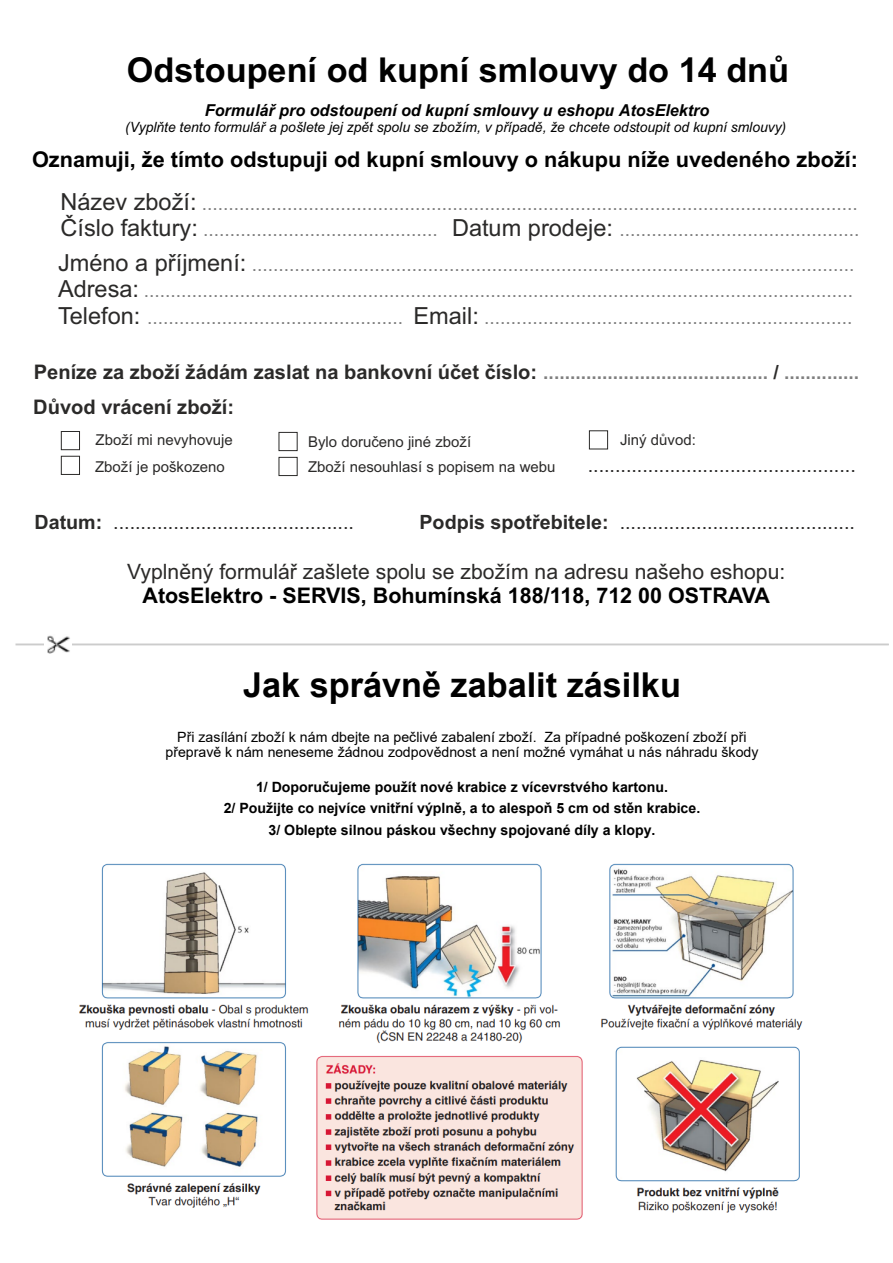
<style>
.page{position:relative;width:893px;height:1263px;background:#fff}
.page>*{position:absolute;margin:0;border:0;box-sizing:border-box;transform-origin:0 0}
.t1{font:700 34.2px "Arial";color:#000}
.t2{font:23.55px "Arial";color:#2b2a29}
.t3{font:700 21.75px "Arial";color:#000}
.t4{font:700 21.45px "Arial";color:#000}
.t5{font:21.15px "Arial";color:#2b2a29}
.t6{font:700 20.1px "Arial";color:#2b2a29}
.t7{font:19.65px "Arial";color:#2b2a29}
.t8{font:19.2px/26.2px "Arial";color:#7f7f7f}
.t9{font:700 19.2px "Arial";color:#7f7f7f}
.t10{font:700 19.2px "Arial";color:#2b2a29}
.t11{font:italic 700 16.5px "Arial";color:#000}
.t12{font:15px/26.1px "Arial";color:#2b2a29}
.t13{font:700 14.1px/21.1px "Arial";color:#000;text-align:center}
.t14{font:14.1px/15.3px "Arial";color:#000;text-align:center}
.t15{font:italic 14.1px "Arial";color:#000}
.s1{font-size:23.55px;color:#2b2a29}
.s2{font-size:20.1px;color:#2b2a29}
.s3{font-weight:700}
</style>
<div class="page">
<hr style="left:16px;top:644px;width:872px;height:1px;background:#ccc">
<img style="left:44px;top:635px;width:27px;height:18px">
<div style="left:61px;top:431px;width:19px;height:19px;border:1px solid #2b2a29"></div>
<div style="left:61px;top:456px;width:19px;height:19px;border:1px solid #2b2a29"></div>
<div style="left:279px;top:432px;width:19px;height:19px;border:1px solid #2b2a29"></div>
<div style="left:279px;top:457px;width:19px;height:19px;border:1px solid #2b2a29"></div>
<div style="left:589px;top:430px;width:19px;height:19px;border:1px solid #2b2a29"></div>
<img style="left:79px;top:863px;width:724px;height:357px">
<h1 class="t1" style="left:127px;top:58px;width:664px">Odstoupení od kupní smlouvy do 14 dnů</h1>
<p class="t11" style="left:205px;top:104px;width:506px">Formulář pro odstoupení od kupní smlouvy u eshopu AtosElektro</p>
<p class="t15" style="left:125px;top:122px;width:663px">(Vyplňte tento formulář a pošlete jej zpět spolu se zbožím, v případě, že chcete odstoupit od kupní smlouvy)</p>
<p class="t3" style="left:32px;top:151px;width:828px">Oznamuji, že tímto odstupuji od kupní smlouvy o nákupu níže uvedeného zboží:</p>
<p class="t8" style="left:60px;top:192px;width:800px"><span class="s1">Název zboží:</span> ...........................................................................................................................<br><span class="s1">Číslo faktury:</span> ............................................ <span class="s1">Datum prodeje:</span> .............................................</p>
<p class="t8" style="left:58px;top:253px;width:798px;text-align:justify"><span class="s1">Jméno a příjmení:</span> .................................................................................................................<br><span class="s1">Adresa:</span> .....................................................................................................................................<br><span class="s1">Telefon:</span> ................................................</p>
<p class="t8" style="left:484px;top:306px;width:369px">.....................................................................</p>
<p class="t2" style="left:414px;top:307px;width:67px">Email:</p>
<p class="t9" style="left:34px;top:365px;width:827px"><span class="s2">Peníze za zboží žádám zaslat na bankovní účet číslo:</span> .......................................... ..............</p>
<p class="t10" style="left:773px;top:365px;width:7px">/</p>
<p class="t6" style="left:33px;top:399px;width:202px">Důvod vrácení zboží:</p>
<p class="t12" style="left:95px;top:428px;width:139px">Zboží mi nevyhovuje<br>Zboží je poškozeno</p>
<p class="t12" style="left:308px;top:430px;width:249px;line-height:25.3px">Bylo doručeno jiné zboží<br>Zboží nesouhlasí s popisem na webu</p>
<p class="t12" style="left:620px;top:428px;width:77px">Jiný důvod:</p>
<p class="t7" style="left:588px;top:458px;width:270px">.................................................</p>
<p class="t7" style="left:35px;top:514px;width:321px"><span class="s3">Datum:</span> ............................................</p>
<p class="t7" style="left:419px;top:514px;width:437px"><span class="s3">Podpis spotřebitele:</span> ...........................................</p>
<p class="t5" style="left:127px;top:564px;width:660px">Vyplněný formulář zašlete spolu se zbožím na adresu našeho eshopu:</p>
<p class="t4" style="left:142px;top:587px;width:629px">AtosElektro - SERVIS, Bohumínská 188/118, 712 00 OSTRAVA</p>
<h1 class="t1" style="left:243px;top:661px;width:439px">Jak správně zabalit zásilku</h1>
<p class="t14" style="left:165px;top:729px;width:594px">Při zasílání zboží k nám dbejte na pečlivé zabalení zboží. Za případné poškození zboží při přepravě k nám neneseme žádnou zodpovědnost a není možné vymáhat u nás náhradu škody</p>
<p class="t13" style="left:224px;top:777px;width:478px">1/ Doporučujeme použít nové krabice z vícevrstvého kartonu.<br>2/ Použijte co nejvíce vnitřní výplně, a to alespoň 5 cm od stěn krabice.<br>3/ Oblepte silnou páskou všechny spojované díly a klopy.</p>
</div>
